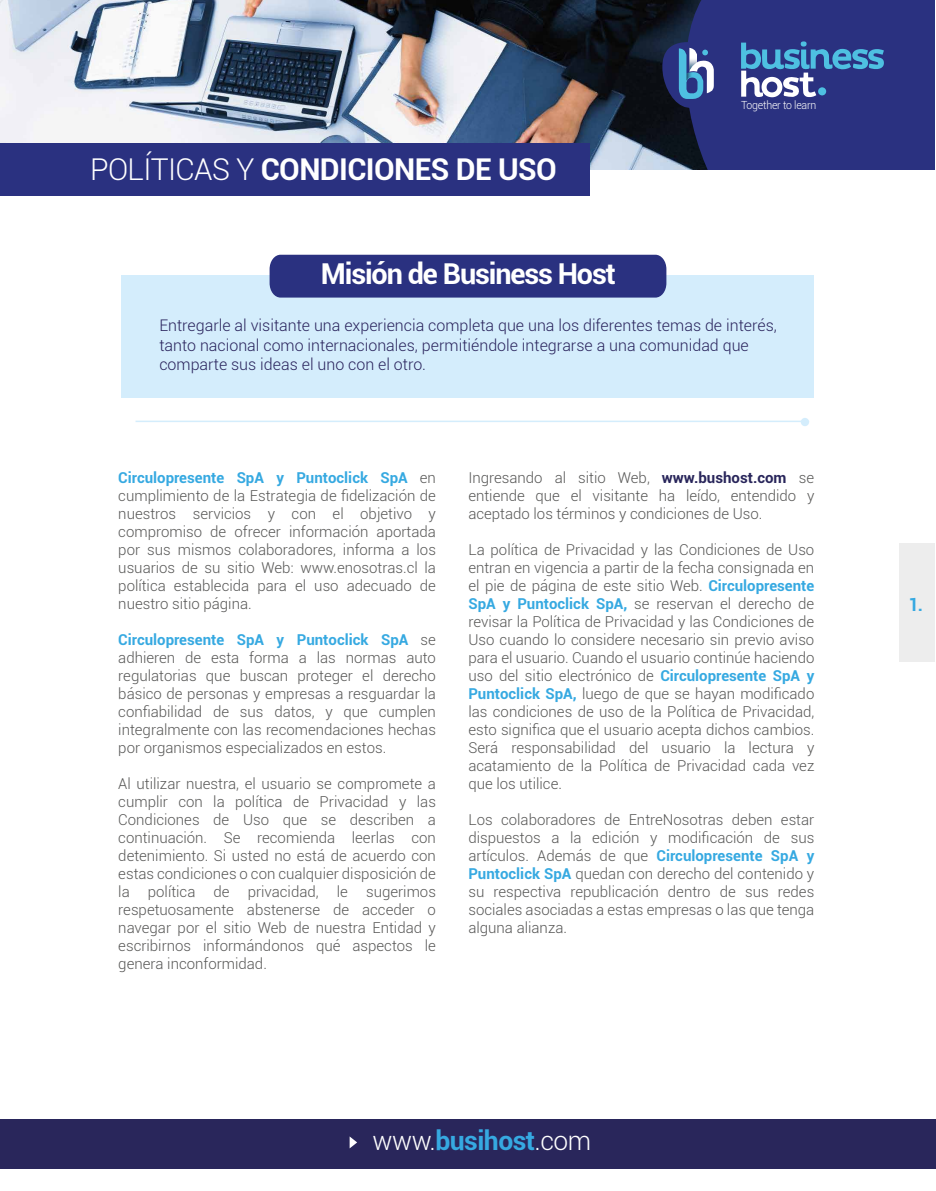
<style>
.page{position:relative;width:936px;height:1191px;background:#fff}
.page>*{position:absolute;margin:0;border:0;box-sizing:border-box;transform-origin:0 0}
.t1{font:700 30px "Roboto";letter-spacing:-.02em;color:#fff}
.t2{font:700 28.8px "Roboto";letter-spacing:-.04em;color:#fff}
.t3{font:300 26.55px "Roboto";letter-spacing:-.02em;color:#fff}
.t4{font:700 18px "Roboto";color:#36a9e1}
.t5{font:300 16.05px/19.2px "Roboto";color:#29235c}
.t6{font:300 15px/18px "Roboto";color:#575756;text-align:justify}
.t7{font:300 11.1px "Roboto";letter-spacing:-.02em;color:#fff;scale:.94 1}
.s1{font-weight:300}
.s2{font-weight:700;color:#36a9e1}
.s3{font-weight:700;color:#29265b}
</style>
<div class="page">
<div style="left:122px;top:275px;width:692px;height:122px;background:#d4edfc"></div>
<div style="left:269px;top:255px;width:397px;height:42px;background:#2a3180"></div>
<hr style="left:135px;top:420px;width:674px;height:2px;background:#d4edfc">
<div style="left:800px;top:418px;width:9px;height:8px;background:#d4edfc;border-radius:50%"></div>
<img style="left:0;top:0;width:632px;height:169px">
<svg style="left:632px;top:0;width:302px;height:169px;background:#282f6e"></svg>
<svg style="left:651px;top:34px;width:233px;height:90px;background:#394c89"></svg>
<div style="left:0;top:143px;width:589px;height:52px;background:#2a3180"></div>
<div style="left:0;top:1119px;width:935px;height:50px;background:#29265b"></div>
<svg style="left:349px;top:1136px;width:8px;height:12px"></svg>
<div style="left:899px;top:543px;width:35px;height:118px;background:#ededed"></div>
<h1 class="t1" style="left:90px;top:148px;width:468px"><span class="s1">POLÍTICAS Y</span> CONDICIONES DE USO</h1>
<h2 class="t2" style="left:321px;top:254px;width:296px">Misión de Business Host</h2>
<p class="t7" style="left:741px;top:97px;width:82px">Together to learn</p>
<p class="t5" style="left:159px;top:315px;width:619px">Entregarle al visitante una experiencia completa que una los diferentes temas de interés, tanto nacional como internacionales, permitiéndole integrarse a una comunidad que comparte sus ideas el uno con el otro.</p>
<p class="t6" style="left:118px;top:468px;width:319px"><span class="s2">Circulopresente SpA y Puntoclick SpA</span> en cumplimiento de la Estrategia de fidelización de nuestros servicios y con el objetivo y compromiso de ofrecer información aportada por sus mismos colaboradores, informa a los usuarios de su sitio Web: www.enosotras.cl la política establecida para el uso adecuado de nuestro sitio página.</p>
<p class="t6" style="left:118px;top:630px;width:319px"><span class="s2">Circulopresente SpA y Puntoclick SpA</span> se adhieren de esta forma a las normas auto regulatorias que buscan proteger el derecho básico de personas y empresas a resguardar la confiabilidad de sus datos, y que cumplen integralmente con las recomendaciones hechas por organismos especializados en estos.</p>
<p class="t6" style="left:118px;top:774px;width:319px">Al utilizar nuestra, el usuario se compromete a cumplir con la política de Privacidad y las Condiciones de Uso que se describen a continuación. Se recomienda leerlas con detenimiento. Si usted no está de acuerdo con estas condiciones o con cualquier disposición de la política de privacidad, le sugerimos respetuosamente abstenerse de acceder o navegar por el sitio Web de nuestra Entidad y escribirnos informándonos qué aspectos le genera inconformidad.</p>
<p class="t6" style="left:468px;top:468px;width:347px">Ingresando al sitio Web, <span class="s3">www.bushost.com</span> se entiende que el visitante ha leído, entendido y aceptado los términos y condiciones de Uso.</p>
<p class="t6" style="left:468px;top:540px;width:347px">La política de Privacidad y las Condiciones de Uso entran en vigencia a partir de la fecha consignada en el pie de página de este sitio Web. <span class="s2">Circulopresente SpA y Puntoclick SpA,</span> se reservan el derecho de revisar la Política de Privacidad y las Condiciones de Uso cuando lo considere necesario sin previo aviso para el usuario. Cuando el usuario continúe haciendo uso del sitio electrónico de <span class="s2">Circulopresente SpA y Puntoclick SpA,</span> luego de que se hayan modificado las condiciones de uso de la Política de Privacidad, esto significa que el usuario acepta dichos cambios.<br>Será responsabilidad del usuario la lectura y acatamiento de la Política de Privacidad cada vez que los utilice.</p>
<p class="t6" style="left:468px;top:810px;width:347px">Los colaboradores de EntreNosotras deben estar dispuestos a la edición y modificación de sus artículos. Además de que <span class="s2">Circulopresente SpA y Puntoclick SpA</span> quedan con derecho del contenido y su respectiva republicación dentro de sus redes sociales asociadas a estas empresas o las que tenga alguna alianza.</p>
<h3 class="t3" style="left:372px;top:1122px;width:220px">www.<span class="s2">busihost</span>.com</h3>
<p class="t4" style="left:908px;top:592px;width:16px">1.</p>
</div>
